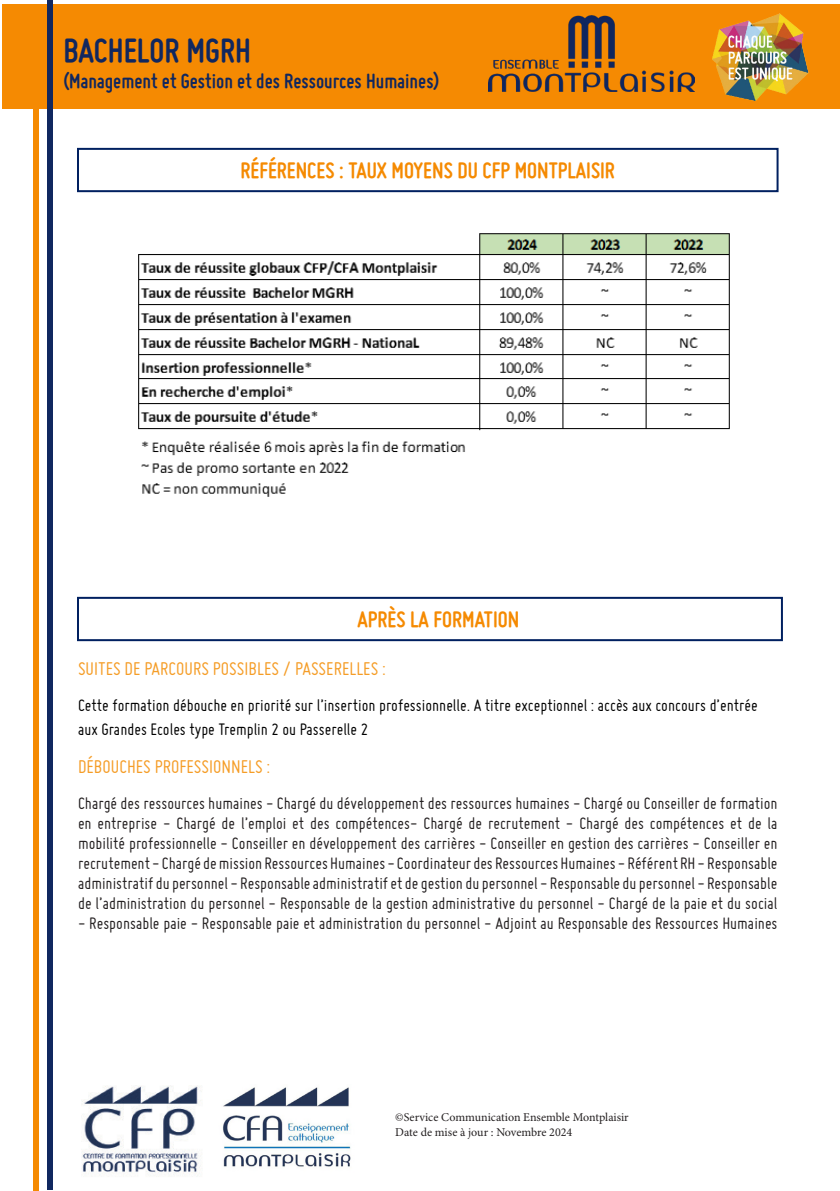
<style>
.page{position:relative;width:840px;height:1191px;background:#fff}
.page>*{position:absolute;margin:0;border:0;box-sizing:border-box;transform-origin:0 0}
.t1{font:700 36px "Miso";color:#10275f}
.t2{font:700 24px "Miso";color:#f58a02}
.t3{font:700 22px "Miso";color:#10275f}
.t4{font:20px "Miso";color:#f59d27}
.t5{font:18px/20px "Miso";color:#231f20;text-align:justify}
.t6{font:18px/24px "Miso";color:#000}
.t7{font:12px "Minion Pro";color:#231f20}
</style>
<div class="page">
<div style="left:2px;top:4px;width:837px;height:105px;background:#f58a02"></div>
<img style="left:488px;top:16px;width:205px;height:76px">
<img style="left:712px;top:13px;width:95px;height:87px">
<img style="left:81px;top:1086px;width:120px;height:91px">
<img style="left:223px;top:1087px;width:128px;height:80px">
<div style="left:47px;top:0;width:5px;height:1190px;background:#10275f"></div>
<div style="left:34px;top:109px;width:5px;height:1082px;background:#f58a02"></div>
<div style="left:77px;top:148px;width:701px;height:44px;border:2px solid #002060"></div>
<div style="left:77px;top:597px;width:705px;height:44px;border:2px solid #002060"></div>
<img style="left:138px;top:233px;width:592px;height:264px">
<h1 class="t1" style="left:63px;top:30px;width:189px">BACHELOR MGRH</h1>
<p class="t3" style="left:63px;top:69px;width:377px">(Management et Gestion et des Ressources Humaines)</p>
<p class="t2" style="left:240px;top:157px;width:375px">RÉFÉRENCES : TAUX MOYENS DU CFP MONTPLAISIR</p>
<p class="t2" style="left:357px;top:606px;width:163px">APRÈS LA FORMATION</p>
<p class="t4" style="left:78px;top:658px;width:309px">SUITES DE PARCOURS POSSIBLES / PASSERELLES :</p>
<p class="t6" style="left:78px;top:692px;width:681px">Cette formation débouche en priorité sur l’insertion professionnelle. A titre exceptionnel : accès aux concours d’entrée aux Grandes Ecoles type Tremplin 2 ou Passerelle 2</p>
<p class="t4" style="left:78px;top:755px;width:194px">DÉBOUCHES PROFESSIONNELS :</p>
<p class="t5" style="left:78px;top:792px;width:700px">Chargé des ressources humaines - Chargé du développement des ressources humaines - Chargé ou Conseiller de formation en entreprise - Chargé de l’emploi et des compétences- Chargé de recrutement - Chargé des compétences et de la mobilité professionnelle - Conseiller en développement des carrières - Conseiller en gestion des carrières - Conseiller en recrutement - Chargé de mission Ressources Humaines - Coordinateur des Ressources Humaines - Référent RH - Responsable administratif du personnel - Responsable administratif et de gestion du personnel - Responsable du personnel - Responsable de l’administration du personnel - Responsable de la gestion administrative du personnel - Chargé de la paie et du social</p>
<p class="t5" style="left:78px;top:912px;width:700px">- Responsable paie - Responsable paie et administration du personnel - Adjoint au Responsable des Ressources Humaines</p>
<p class="t7" style="left:395px;top:1110px;width:235px">©Service Communication Ensemble Montplaisir</p>
<p class="t7" style="left:395px;top:1124px;width:178px">Date de mise à jour : Novembre 2024</p>
</div>
